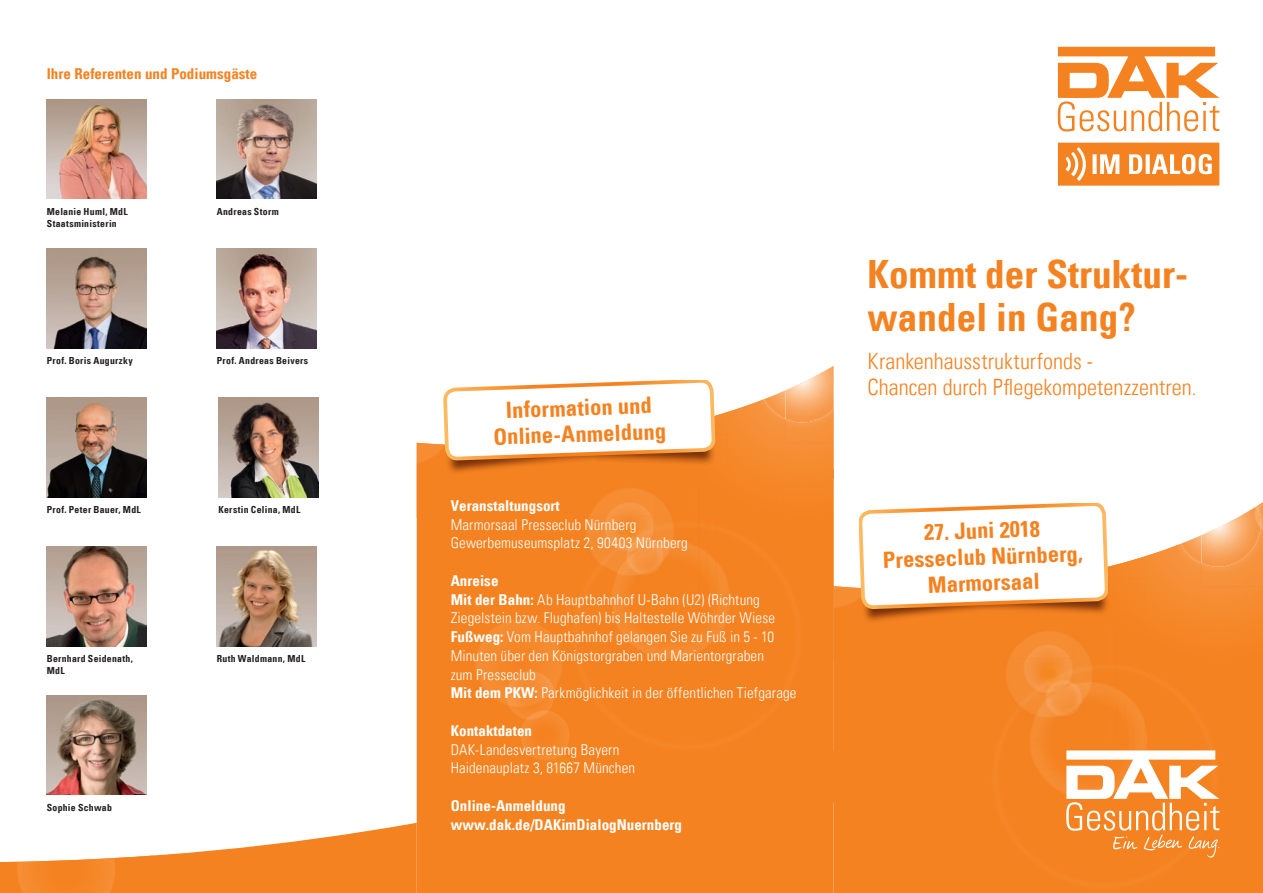
<style>
.page{position:relative;width:1263px;height:893px;background:#fff}
.page>*{position:absolute;margin:0;border:0;box-sizing:border-box;transform-origin:0 0}
.t1{font:39px/42.8px "Univers Com 67 Bold Cond";letter-spacing:.005em;color:#f58220}
.t2{font:22.5px/26.2px "Univers Com 67 Bold Cond";color:#f58220;text-align:center}
.t3{font:22.5px/26.2px "Univers Com 47 Light Cond";color:#f58220}
.t4{font:15px/18.8px "Univers Com 47 Light Cond";letter-spacing:.01em;color:#fff}
.t5{font:15px/18.8px "Univers Com 67 Bold Cond";letter-spacing:.005em;color:#fff}
.t6{font:15px "Univers Com 67 Bold Cond";letter-spacing:.005em;color:#f58220}
.t7{font:9.75px/12px "Univers Com 67 Bold Cond";letter-spacing:.03em;color:#231f20}
.s1{font-family:"Univers Com 67 Bold Cond"}
</style>
<div class="page">
<svg style="left:833px;top:502px;width:267px;height:391px;fill:#f58220"></svg>
<div style="left:942px;top:812px;width:46px;height:81px;background:#f58220"></div>
<div style="left:1175px;top:658px;width:88px;height:235px;background:#f58220"></div>
<div style="left:988px;top:851px;width:187px;height:42px;background:#f58220"></div>
<div style="left:1145px;top:658px;width:55px;height:92px;background:#f58220"></div>
<div style="left:977px;top:812px;width:89px;height:39px;background:#f58220"></div>
<img style="left:1134px;top:636px;width:11px;height:114px">
<img style="left:833px;top:643px;width:26px;height:18px">
<img style="left:1108px;top:636px;width:26px;height:114px">
<img style="left:1108px;top:636px;width:17px;height:109px">
<img style="left:833px;top:586px;width:26px;height:57px">
<img style="left:1108px;top:636px;width:9px;height:103px">
<div style="left:1145px;top:613px;width:118px;height:45px;background:#f58626"></div>
<div style="left:1145px;top:629px;width:55px;height:28px;background:#f58322"></div>
<img style="left:1145px;top:544px;width:118px;height:69px">
<img style="left:1180px;top:535px;width:21px;height:28px">
<img style="left:1201px;top:502px;width:62px;height:85px">
<img style="left:1201px;top:506px;width:59px;height:61px">
<svg style="left:1108px;top:556px;width:37px;height:80px;background:#f58d34"></svg>
<svg style="left:859px;top:504px;width:249px;height:308px"></svg>
<svg style="left:1058px;top:47px;width:161px;height:84px"></svg>
<svg style="left:1058px;top:143px;width:161px;height:43px"></svg>
<div style="left:417px;top:380px;width:416px;height:513px;background:#f58220"></div>
<div style="left:759px;top:515px;width:74px;height:287px;background:#f58220"></div>
<div style="left:608px;top:713px;width:151px;height:89px;background:#f58220"></div>
<div style="left:701px;top:515px;width:83px;height:198px;background:#f58220"></div>
<div style="left:623px;top:663px;width:78px;height:50px;background:#f58220"></div>
<img style="left:715px;top:493px;width:13px;height:136px">
<img style="left:417px;top:500px;width:26px;height:18px">
<img style="left:417px;top:443px;width:26px;height:57px">
<div style="left:422px;top:566px;width:30px;height:195px;background:#f58220"></div>
<div style="left:467px;top:773px;width:156px;height:40px;background:#f58220"></div>
<div style="left:557px;top:663px;width:66px;height:36px;background:#f58220"></div>
<div style="left:452px;top:761px;width:156px;height:12px;background:#f58220"></div>
<img style="left:452px;top:663px;width:15px;height:98px">
<img style="left:521px;top:663px;width:36px;height:36px">
<img style="left:467px;top:663px;width:54px;height:98px">
<div style="left:495px;top:802px;width:130px;height:27px;background:#f58220"></div>
<svg style="left:623px;top:699px;width:2px;height:14px"></svg>
<img style="left:617px;top:699px;width:6px;height:14px">
<img style="left:495px;top:699px;width:122px;height:62px">
<img style="left:557px;top:699px;width:51px;height:14px">
<div style="left:728px;top:469px;width:105px;height:46px;background:#f58727"></div>
<div style="left:728px;top:486px;width:56px;height:28px;background:#f58322"></div>
<img style="left:728px;top:399px;width:105px;height:70px">
<img style="left:764px;top:390px;width:22px;height:29px">
<img style="left:786px;top:422px;width:47px;height:21px">
<img style="left:786px;top:366px;width:47px;height:56px">
<svg style="left:715px;top:381px;width:13px;height:112px"></svg>
<svg style="left:443px;top:381px;width:272px;height:282px"></svg>
<svg style="left:1066px;top:750px;width:153px;height:107px"></svg>
<img style="left:47px;top:99px;width:100px;height:100px">
<img style="left:217px;top:99px;width:100px;height:100px">
<img style="left:47px;top:248px;width:100px;height:100px">
<img style="left:217px;top:248px;width:100px;height:100px">
<img style="left:47px;top:397px;width:100px;height:100px">
<img style="left:218px;top:397px;width:100px;height:100px">
<img style="left:47px;top:546px;width:100px;height:100px">
<img style="left:47px;top:695px;width:100px;height:100px">
<img style="left:217px;top:546px;width:100px;height:100px">
<svg style="left:7px;top:823px;width:410px;height:70px"></svg>
<img style="left:12px;top:855px;width:141px;height:38px">
<img style="left:0;top:862px;width:12px;height:31px">
<p class="t6" style="left:47px;top:65px;width:212px">Ihre Referenten und Podiumsgäste</p>
<p class="t7" style="left:47px;top:205px;width:82px">Melanie Huml, MdL<br>Staatsministerin</p>
<p class="t7" style="left:217px;top:205px;width:64px">Andreas Storm</p>
<p class="t7" style="left:47px;top:354px;width:87px">Prof. Boris Augurzky</p>
<p class="t7" style="left:217px;top:355px;width:93px">Prof. Andreas Beivers</p>
<p class="t7" style="left:47px;top:503px;width:96px">Prof. Peter Bauer, MdL</p>
<p class="t7" style="left:218px;top:503px;width:83px">Kerstin Celina, MdL</p>
<p class="t7" style="left:47px;top:652px;width:88px">Bernhard Seidenath,<br>MdL</p>
<p class="t7" style="left:47px;top:801px;width:67px">Sophie Schwab</p>
<p class="t7" style="left:217px;top:652px;width:90px">Ruth Waldmann, MdL</p>
<h2 class="t2" style="left:492px;top:397px;width:174px;rotate:-2deg">Information und<br>Online-Anmeldung</h2>
<p class="t5" style="left:451px;top:496px;width:111px">Veranstaltungsort</p>
<p class="t4" style="left:451px;top:515px;width:239px">Marmorsaal Presseclub Nürnberg<br>Gewerbemuseumsplatz 2, 90403 Nürnberg</p>
<p class="t5" style="left:451px;top:571px;width:49px">Anreise</p>
<p class="t4" style="left:451px;top:590px;width:347px"><span class="s1">Mit der Bahn:</span> Ab Hauptbahnhof U-Bahn (U2) (Richtung Ziegelstein bzw. Flughafen) bis Haltestelle Wöhrder Wiese <span class="s1">Fußweg:</span> Vom Hauptbahnhof gelangen Sie zu Fuß in 5 - 10<br>Minuten über den Königstorgraben und Marientorgraben<br>zum Presseclub<br><span class="s1">Mit dem PKW:</span> Parkmöglichkeit in der öffentlichen Tiefgarage</p>
<p class="t5" style="left:451px;top:721px;width:83px">Kontaktdaten</p>
<p class="t4" style="left:451px;top:740px;width:186px">DAK-Landesvertretung Bayern<br>Haidenauplatz 3, 81667 München</p>
<p class="t5" style="left:451px;top:796px;width:233px">Online-Anmeldung www.dak.de/DAKimDialogNuernberg</p>
<h1 class="t1" style="left:867px;top:253px;width:322px">Kommt der Struktur&shy;wandel in Gang?</h1>
<h2 class="t3" style="left:867px;top:347px;width:331px">Krankenhausstrukturfonds -<br>Chancen durch Pflegekompetenzzentren.</h2>
<h2 class="t2" style="left:882px;top:521px;width:202px;rotate:-2deg">27. Juni 2018<br>Presseclub Nürnberg,<br>Marmorsaal</h2>
</div>
